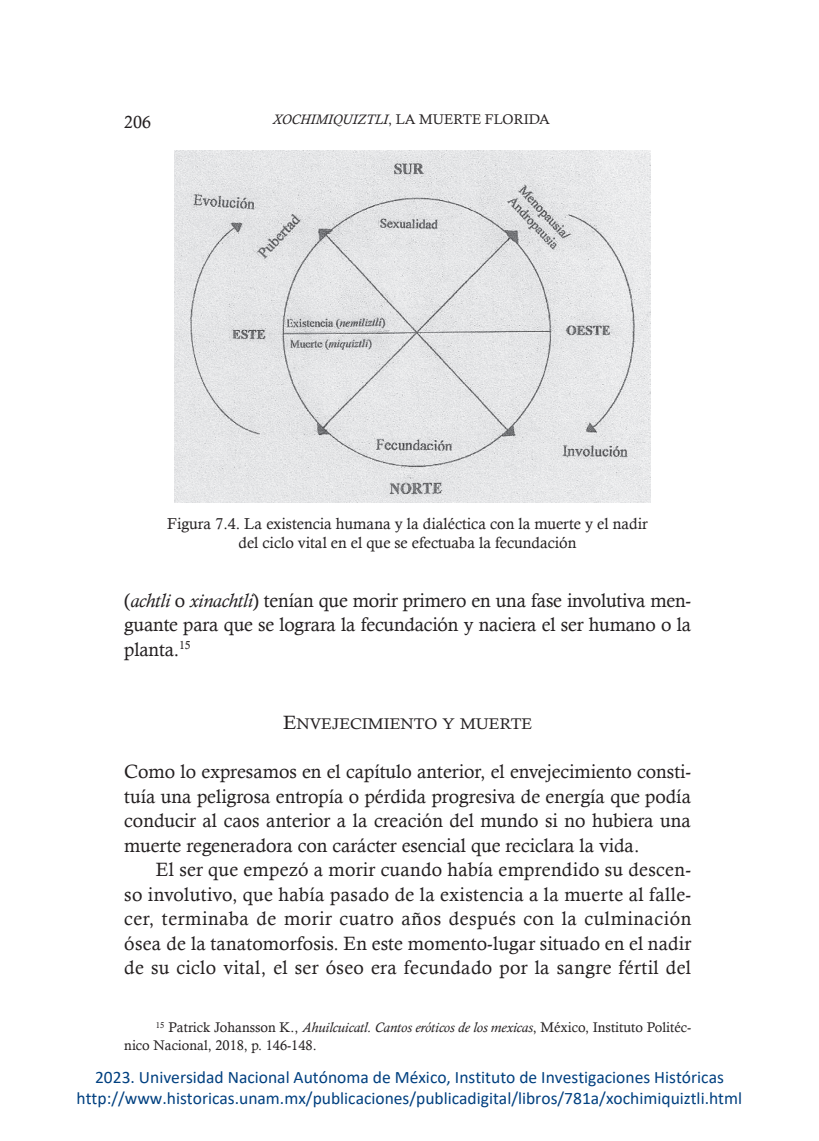
<style>
.page{position:relative;width:819px;height:1141px;background:#fff}
.page>*{position:absolute;margin:0;border:0;box-sizing:border-box;transform-origin:0 0}
.t1{font:19.25px/24.5px "Calisto";color:#231f20;text-align:justify}
.t2{font:17.5px/21px "Calibri";color:#004080;text-align:center}
.t3{font:17.5px "Calisto";color:#231f20}
.t4{font:15.75px/19.2px "Calisto";color:#231f20;text-align:center}
.t5{font:15.4px "Calisto MT SC800";color:#231f20;scale:1.06 1}
.t6{font:14px/17.5px "Calisto";color:#231f20}
.s1{font-style:italic}
.s2{font-size:19.25px}
</style>
<div class="page">
<img style="left:174px;top:151px;width:476px;height:351px">
<p class="t3" style="left:124px;top:112px;width:28px">206</p>
<p class="t6" style="left:272px;top:110px;width:279px"><span class="s1">XOCHIMIQUIZTLI</span>, LA MUERTE FLORIDA</p>
<p class="t4" style="left:167px;top:514px;width:482px">Figura 7.4. La existencia humana y la dialéctica con la muerte y el nadir del ciclo vital en el que se efectuaba la fecundación</p>
<p class="t1" style="left:124px;top:588px;width:568px">(<span class="s1">achtli</span> o <span class="s1">xinachtli</span>) tenían que morir primero en una fase involutiva men&shy;guante para que se lograra la fecundación y naciera el ser humano o la planta.<sup>15</sup></p>
<p class="t5" style="left:283px;top:715px;width:237px"><span class="s2">E</span>NVEJECIMIENTO Y MUERTE</p>
<p class="t1" style="left:124px;top:759px;width:568px">Como lo expresamos en el capítulo anterior, el envejecimiento consti&shy;tuía una peligrosa entropía o pérdida progresiva de energía que podía conducir al caos anterior a la creación del mundo si no hubiera una muerte regeneradora con carácter esencial que reciclara la vida.</p>
<p class="t1" style="left:124px;top:857px;width:568px;text-indent:32px">El ser que empezó a morir cuando había emprendido su descen&shy;so involutivo, que había pasado de la existencia a la muerte al falle&shy;cer, terminaba de morir cuatro años después con la culminación ósea de la tanatomorfosis. En este momento-lugar situado en el nadir de su ciclo vital, el ser óseo era fecundado por la sangre fértil del</p>
<p class="t6" style="left:124px;top:1019px;width:568px;text-indent:32px"><sup>15</sup> Patrick Johansson K., <span class="s1">Ahuilcuicatl. Cantos eróticos de los mexicas</span>, México, Instituto Politéc&shy;nico Nacional, 2018, p. 146-148.</p>
<p class="t2" style="left:77px;top:1066px;width:667px">2023. Universidad Nacional Autónoma de México, Instituto de Investigaciones Históricas http://www.historicas.unam.mx/publicaciones/publicadigital/libros/781a/xochimiquiztli.html</p>
</div>
